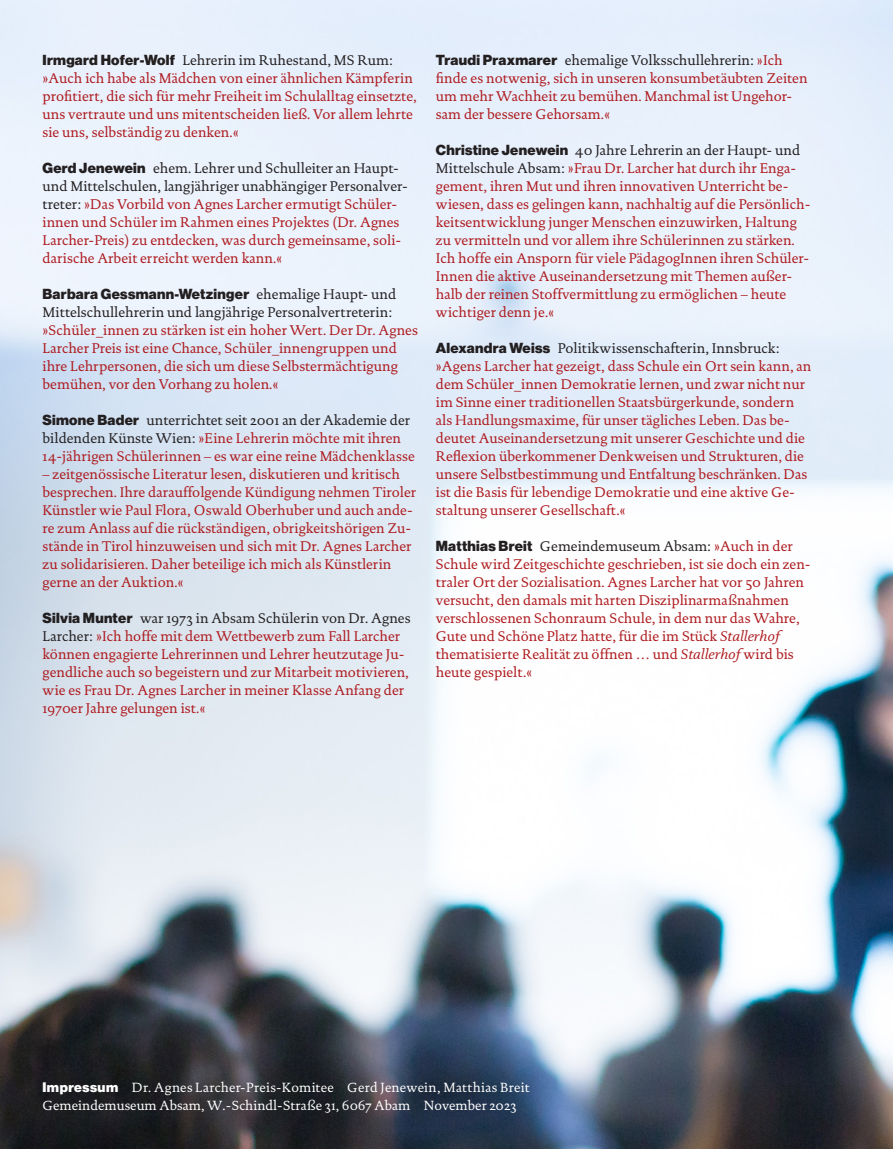
<style>
.page{position:relative;width:893px;height:1149px;background:#fff}
.page>*{position:absolute;margin:0;border:0;box-sizing:border-box;transform-origin:0 0}
._01_Text_1_Abs{font:14.25px/18px "DTL Documenta TOT";color:#ae1a1e}
._01_Text_1_Abs-2{font:14.25px/18px "DTL Documenta TOT";color:#231f20}
._01_Text_1_Abs-3{font:13.5px "DTL Documenta TOT";letter-spacing:.01em;color:#fff}
.s1{font-family:"N Haas Grotesk DS Pro 95 Blk"}
.s2{font-family:"N Haas Grotesk DS Pro 95 Blk";color:#231f20}
.s3{color:#231f20}
.s4{font-style:italic}
</style>
<div class="page">
<img style="left:0;top:0;width:893px;height:1148px">
<p class="_01_Text_1_Abs-2" style="left:43px;top:51px;width:352px"><span class="s1">Irmgard Hofer-Wolf</span> Lehrerin im Ruhestand, MS Rum:</p>
<p class="_01_Text_1_Abs" style="left:43px;top:69px;width:376px">»Auch ich habe als Mädchen von einer ähnlichen Kämpferin profitiert, die sich für mehr Freiheit im Schulalltag einsetzte, uns vertraute und uns mitentscheiden ließ. Vor allem lehrte sie uns, selbständig zu denken.«</p>
<p class="_01_Text_1_Abs" style="left:43px;top:159px;width:367px"><span class="s2">Gerd Jenewein</span> <span class="s3">ehem. Lehrer und Schulleiter an Haupt&shy;und Mittelschulen, langjähriger unabhängiger Personalver&shy;treter:</span> »Das Vorbild von Agnes Larcher ermutigt Schüler&shy;innen und Schüler im Rahmen eines Projektes (Dr. Agnes Larcher-Preis) zu entdecken, was durch gemeinsame, soli&shy;darische Arbeit erreicht werden kann.«</p>
<p class="_01_Text_1_Abs-2" style="left:43px;top:285px;width:355px"><span class="s1">Barbara Gessmann-Wetzinger</span> ehemalige Haupt- und<br>Mittelschullehrerin und langjährige Personalvertreterin:</p>
<p class="_01_Text_1_Abs" style="left:43px;top:321px;width:377px">»Schüler_innen zu stärken ist ein hoher Wert. Der Dr. Agnes Larcher Preis ist eine Chance, Schüler_innengruppen und ihre Lehrpersonen, die sich um diese Selbstermächtigung bemühen, vor den Vorhang zu holen.«</p>
<p class="_01_Text_1_Abs" style="left:43px;top:411px;width:374px"><span class="s2">Simone Bader</span> <span class="s3">unterrichtet seit 2001 an der Akademie der bildenden Künste Wien:</span> »Eine Lehrerin möchte mit ihren<br>14-jährigen Schülerinnen – es war eine reine Mädchenklasse</p>
<p class="_01_Text_1_Abs" style="left:43px;top:465px;width:375px">– zeitgenössische Literatur lesen, diskutieren und kritisch besprechen. Ihre darauffolgende Kündigung nehmen Tiroler Künstler wie Paul Flora, Oswald Oberhuber und auch ande&shy;re zum Anlass auf die rückständigen, obrigkeitshörigen Zu&shy;stände in Tirol hinzuweisen und sich mit Dr. Agnes Larcher zu solidarisieren. Daher beteilige ich mich als Künstlerin gerne an der Auktion.«</p>
<p class="_01_Text_1_Abs" style="left:43px;top:609px;width:370px"><span class="s2">Silvia Munter</span> <span class="s3">war 1973 in Absam Schülerin von Dr. Agnes Larcher:</span> »Ich hoffe mit dem Wettbewerb zum Fall Larcher können engagierte Lehrerinnen und Lehrer heutzutage Ju&shy;gendliche auch so begeistern und zur Mitarbeit motivieren, wie es Frau Dr. Agnes Larcher in meiner Klasse Anfang der 1970er Jahre gelungen ist.«</p>
<p class="_01_Text_1_Abs" style="left:436px;top:51px;width:373px"><span class="s2">Traudi Praxmarer</span> <span class="s3">ehemalige Volksschullehrerin:</span> »Ich finde es notwenig, sich in unseren konsumbetäubten Zeiten um mehr Wachheit zu bemühen. Manchmal ist Ungehor&shy;sam der bessere Gehorsam.«</p>
<p class="_01_Text_1_Abs" style="left:436px;top:141px;width:376px"><span class="s2">Christine Jenewein</span> <span class="s3">40 Jahre Lehrerin an der Haupt- und Mittelschule Absam:</span> »Frau Dr. Larcher hat durch ihr Enga&shy;gement, ihren Mut und ihren innovativen Unterricht be&shy;wiesen, dass es gelingen kann, nachhaltig auf die Persönlich&shy;keitsentwicklung junger Menschen einzuwirken, Haltung zu vermitteln und vor allem ihre Schülerinnen zu stärken.<br>Ich hoffe ein Ansporn für viele PädagogInnen ihren Schüler-Innen die aktive Auseinandersetzung mit Themen außer&shy;halb der reinen Stoffvermittlung zu ermöglichen – heute wichtiger denn je.«</p>
<p class="_01_Text_1_Abs" style="left:436px;top:339px;width:377px"><span class="s2">Alexandra Weiss</span> <span class="s3">Politikwissenschafterin, Innsbruck: </span>»Agens Larcher hat gezeigt, dass Schule ein Ort sein kann, an dem Schüler_innen Demokratie lernen, und zwar nicht nur im Sinne einer traditionellen Staatsbürgerkunde, sondern als Handlungsmaxime, für unser tägliches Leben. Das be&shy;deutet Auseinandersetzung mit unserer Geschichte und die Reflexion überkommener Denkweisen und Strukturen, die unsere Selbstbestimmung und Entfaltung beschränken. Das ist die Basis für lebendige Demokratie und eine aktive Ge&shy;staltung unserer Gesellschaft.«</p>
<p class="_01_Text_1_Abs" style="left:436px;top:537px;width:376px"><span class="s2">Matthias Breit</span> <span class="s3">Gemeindemuseum Absam:</span> »Auch in der Schule wird Zeitgeschichte geschrieben, ist sie doch ein zen&shy;traler Ort der Sozialisation. Agnes Larcher hat vor 50 Jahren versucht, den damals mit harten Disziplinarmaßnahmen verschlossenen Schonraum Schule, in dem nur das Wahre, Gute und Schöne Platz hatte, für die im Stück <span class="s4">Stallerhof </span>thematisierte Realität zu öffnen … und <span class="s4">Stallerhof</span> wird bis heute gespielt.«</p>
<p class="_01_Text_1_Abs-3" style="left:43px;top:1078px;width:488px"><span class="s1">Impressum</span> Dr. Agnes Larcher-Preis-Komitee Gerd Jenewein, Matthias Breit</p>
<p class="_01_Text_1_Abs-3" style="left:43px;top:1096px;width:476px">Gemeindemuseum Absam, W.-Schindl-Straße 31, 6067 Abam November 2023</p>
</div>
